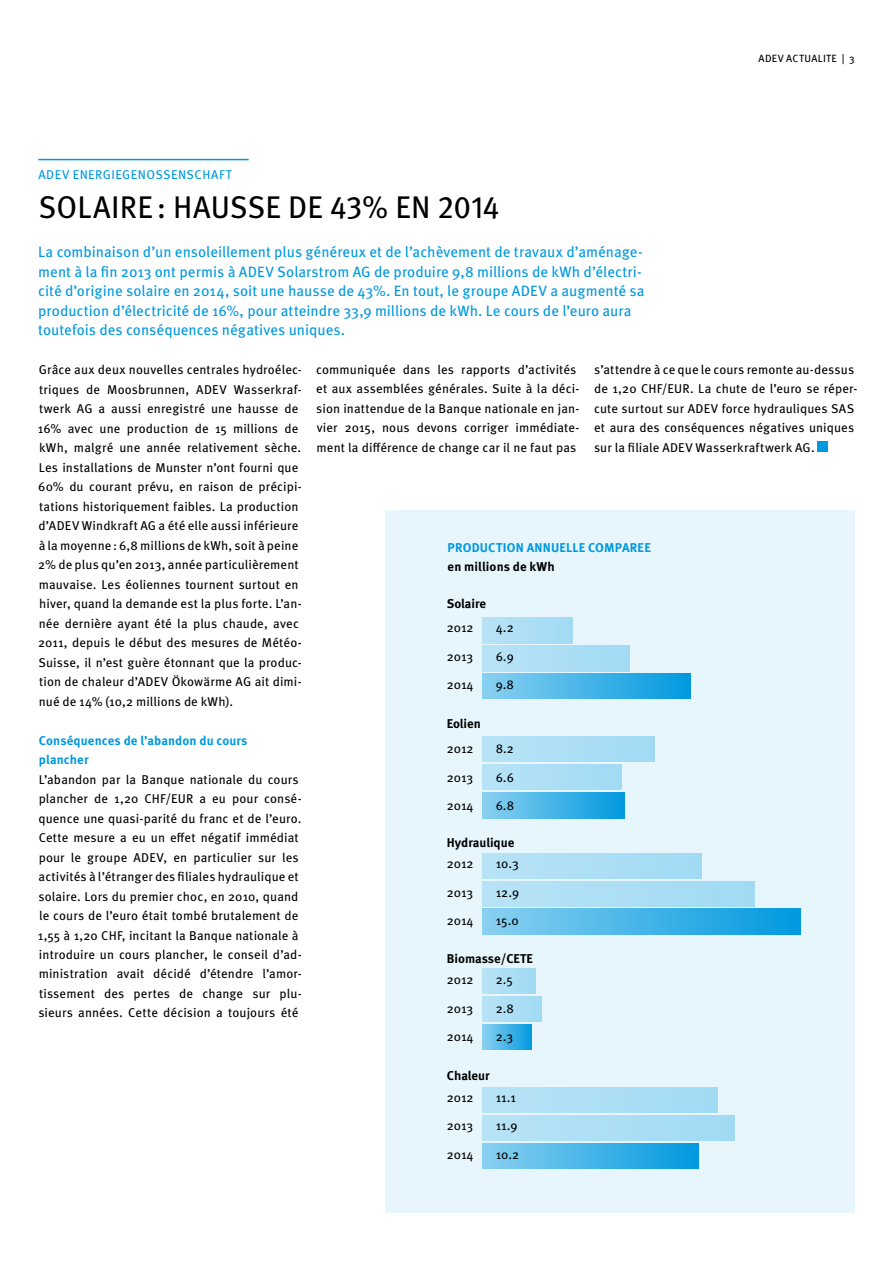
<style>
.page{position:relative;width:893px;height:1263px;background:#fff}
.page>*{position:absolute;margin:0;border:0;box-sizing:border-box;transform-origin:0 0}
.t1{font:31.35px "Meta Pro";letter-spacing:.005em;color:#000}
.t2{font:15px/19.5px "Meta Pro";color:#0099e0}
.t3{font:12.75px/19.5px "Meta Pro";letter-spacing:.01em;color:#000}
.t4{font:700 12.75px/19.5px "Meta Pro";letter-spacing:.01em;color:#0099e0}
.t5{font:700 12.75px "Meta Pro";color:#000}
.t6{font:12.75px "Meta Pro";letter-spacing:.035em;color:#0099e0}
.t7{font:10.5px "Meta Pro";letter-spacing:.035em;color:#000}
</style>
<div class="page">
<div style="left:818px;top:442px;width:10px;height:10px;background:#0099e0"></div>
<hr style="left:38px;top:159px;width:211px;height:1px;background:#0099e0">
<div style="left:386px;top:511px;width:469px;height:702px;background:#e7f6fd"></div>
<div style="left:482px;top:618px;width:91px;height:25px;background:#addef5"></div>
<div style="left:482px;top:646px;width:147px;height:25px;background:#addef5"></div>
<div style="left:482px;top:674px;width:208px;height:25px;background:linear-gradient(to right,#8bd0f1,#0299e0)"></div>
<div style="left:482px;top:736px;width:173px;height:26px;background:#addef5"></div>
<div style="left:482px;top:764px;width:139px;height:26px;background:#addef5"></div>
<div style="left:482px;top:793px;width:143px;height:25px;background:linear-gradient(to right,#8bd1f1,#0199e0)"></div>
<div style="left:482px;top:853px;width:219px;height:25px;background:#addef5"></div>
<div style="left:482px;top:881px;width:272px;height:25px;background:#addef5"></div>
<div style="left:482px;top:909px;width:318px;height:25px;background:linear-gradient(to right,#8bd0f1,#0199e0)"></div>
<div style="left:482px;top:969px;width:54px;height:25px;background:#addef5"></div>
<div style="left:482px;top:996px;width:60px;height:26px;background:#addef5"></div>
<div style="left:482px;top:1024px;width:50px;height:26px;background:linear-gradient(to right,#8bd1f1,#069be0)"></div>
<div style="left:482px;top:1087px;width:235px;height:25px;background:#addef5"></div>
<div style="left:482px;top:1115px;width:252px;height:26px;background:#addef5"></div>
<div style="left:482px;top:1143px;width:216px;height:26px;background:linear-gradient(to right,#8bd0f1,#0299e0)"></div>
<p class="t6" style="left:38px;top:167px;width:195px">ADEV ENERGIEGENOSSENSCHAFT</p>
<h1 class="t1" style="left:38px;top:188px;width:463px">SOLAIRE : HAUSSE DE 43% EN 2014</h1>
<p class="t2" style="left:38px;top:242px;width:608px">La combinaison d’un ensoleillement plus généreux et de l’achèvement de travaux d’aménage&shy;ment à la fin 2013 ont permis à ADEV Solarstrom AG de produire 9,8 millions de kWh d’électri&shy;cité d’origine solaire en 2014, soit une hausse de 43%. En tout, le groupe ADEV a augmenté sa production d’électricité de 16%, pour atteindre 33,9 millions de kWh. Le cours de l’euro aura toutefois des conséquences négatives uniques.</p>
<p class="t7" style="left:759px;top:52px;width:98px">ADEV ACTUALITE | 3</p>
<p class="t3" style="left:38px;top:360px;width:265px">Grâce aux deux nouvelles centrales hydroélec&shy;triques de Moosbrunnen, ADEV Wasserkraf&shy;twerk AG a aussi enregistré une hausse de 16% avec une production de 15 millions de kWh, malgré une année relativement sèche.<br>Les installations de Munster n’ont fourni que 60% du courant prévu, en raison de précipi&shy;tations historiquement faibles. La production d’ADEV Windkraft AG a été elle aussi inférieure à la moyenne: 6,8 millions de kWh, soit à peine 2% de plus qu’en 2013, année particulièrement mauvaise. Les éoliennes tournent surtout en hiver, quand la demande est la plus forte. L’an&shy;née dernière ayant été la plus chaude, avec 2011, depuis le début des mesures de Météo-Suisse, il n’est guère étonnant que la produc&shy;tion de chaleur d’ADEV Ökowärme AG ait dimi&shy;nué de 14% (10,2 millions de kWh).</p>
<p class="t4" style="left:39px;top:730px;width:210px">Conséquences de l’abandon du cours plancher</p>
<p class="t3" style="left:38px;top:769px;width:265px">L’abandon par la Banque nationale du cours plancher de 1,20 CHF/EUR a eu pour consé&shy;quence une quasi-parité du franc et de l’euro.<br>Cette mesure a eu un effet négatif immédiat pour le groupe ADEV, en particulier sur les activités à l’étranger des filiales hydraulique et solaire. Lors du premier choc, en 2010, quand le cours de l’euro était tombé brutalement de 1,55 à 1,20 CHF, incitant la Banque nationale à introduire un cours plancher, le conseil d’ad&shy;ministration avait décidé d’étendre l’amor&shy;tissement des pertes de change sur plu&shy;sieurs années. Cette décision a toujours été</p>
<p class="t3" style="left:316px;top:360px;width:265px">communiquée dans les rapports d’activités et aux assemblées générales. Suite à la déci&shy;sion inattendue de la Banque nationale en jan&shy;vier 2015, nous devons corriger immédiate&shy;ment la différence de change car il ne faut pas</p>
<p class="t3" style="left:594px;top:360px;width:265px">s’attendre à ce que le cours remonte au-dessus de 1,20 CHF/EUR. La chute de l’euro se réper&shy;cute surtout sur ADEV force hydrauliques SAS et aura des conséquences négatives uniques sur la filiale ADEV Wasserkraftwerk AG.</p>
<p class="t4" style="left:448px;top:538px;width:205px">PRODUCTION ANNUELLE COMPAREE</p>
<p class="t5" style="left:448px;top:559px;width:109px">en millions de kWh</p>
<p class="t5" style="left:447px;top:595px;width:41px">Solaire</p>
<p class="t3" style="left:447px;top:618px;width:28px">2012</p>
<p class="t3" style="left:447px;top:647px;width:28px">2013</p>
<p class="t3" style="left:447px;top:675px;width:29px">2014</p>
<p class="t3" style="left:496px;top:618px;width:19px">4.2</p>
<p class="t3" style="left:496px;top:647px;width:19px">6.9</p>
<p class="t3" style="left:496px;top:675px;width:20px">9.8</p>
<p class="t5" style="left:447px;top:716px;width:36px">Eolien</p>
<p class="t3" style="left:447px;top:739px;width:28px">2012</p>
<p class="t3" style="left:447px;top:767px;width:28px">2013</p>
<p class="t3" style="left:447px;top:796px;width:29px">2014</p>
<p class="t3" style="left:496px;top:739px;width:20px">8.2</p>
<p class="t3" style="left:496px;top:767px;width:20px">6.6</p>
<p class="t3" style="left:496px;top:796px;width:20px">6.8</p>
<p class="t5" style="left:447px;top:834px;width:69px">Hydraulique</p>
<p class="t3" style="left:447px;top:854px;width:28px">2012</p>
<p class="t3" style="left:447px;top:882px;width:28px">2013</p>
<p class="t3" style="left:447px;top:911px;width:29px">2014</p>
<p class="t3" style="left:496px;top:854px;width:25px">10.3</p>
<p class="t3" style="left:496px;top:882px;width:25px">12.9</p>
<p class="t3" style="left:496px;top:911px;width:24px">15.0</p>
<p class="t5" style="left:447px;top:951px;width:88px">Biomasse/CETE</p>
<p class="t3" style="left:447px;top:970px;width:28px">2012</p>
<p class="t3" style="left:447px;top:998px;width:28px">2013</p>
<p class="t3" style="left:447px;top:1027px;width:29px">2014</p>
<p class="t3" style="left:496px;top:970px;width:19px">2.5</p>
<p class="t3" style="left:496px;top:998px;width:20px">2.8</p>
<p class="t3" style="left:496px;top:1027px;width:19px">2.3</p>
<p class="t5" style="left:447px;top:1068px;width:44px">Chaleur</p>
<p class="t3" style="left:447px;top:1087px;width:28px">2012</p>
<p class="t3" style="left:447px;top:1116px;width:28px">2013</p>
<p class="t3" style="left:447px;top:1144px;width:29px">2014</p>
<p class="t3" style="left:496px;top:1087px;width:22px">11.1</p>
<p class="t3" style="left:496px;top:1116px;width:23px">11.9</p>
<p class="t3" style="left:496px;top:1144px;width:25px">10.2</p>
</div>
